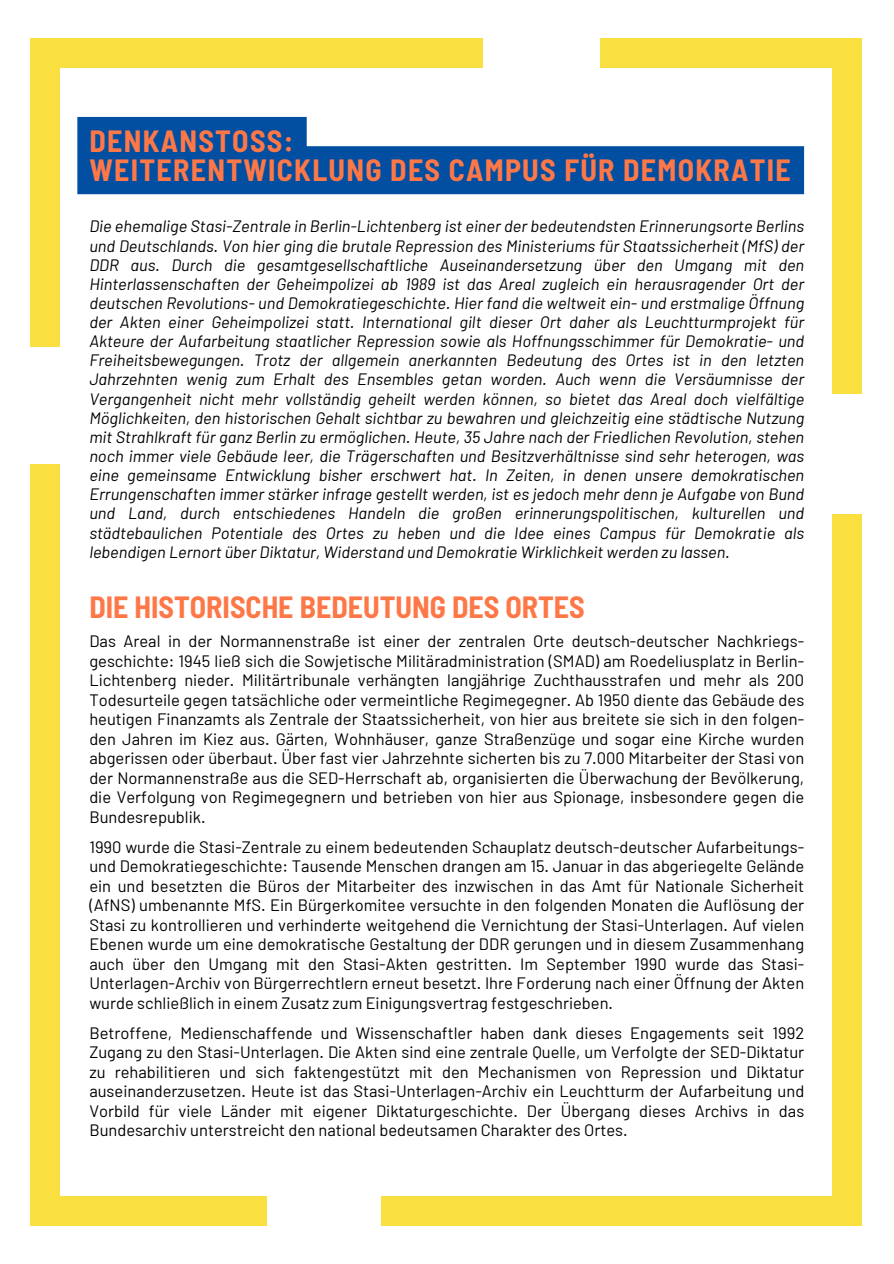
<style>
.page{position:relative;width:894px;height:1264px;background:#fff}
.page>*{position:absolute;margin:0;border:0;box-sizing:border-box;transform-origin:0 0}
.t1{font:700 semi-condensed 30px/29.2px "Barlow";letter-spacing:.045em;color:#fe7747}
.t2{font:700 semi-condensed 30px "Barlow";color:#fe7747}
.t3{font:16.5px/19.5px "Barlow";color:#000;text-align:justify}
.t4{font:italic 16.5px/19.2px "Barlow";color:#000;text-align:justify}
</style>
<div class="page">
<svg style="left:77px;top:117px;width:726px;height:77px;fill:#024fa1"></svg>
<div style="left:381px;top:1195px;width:480px;height:30px;background:#f9df3f"></div>
<div style="left:30px;top:1195px;width:237px;height:30px;background:#f9df3f"></div>
<div style="left:600px;top:38px;width:261px;height:29px;background:#f9df3f"></div>
<div style="left:30px;top:38px;width:452px;height:29px;background:#f9df3f"></div>
<div style="left:30px;top:53px;width:30px;height:293px;background:#f9df3f"></div>
<div style="left:30px;top:464px;width:30px;height:731px;background:#f9df3f"></div>
<div style="left:831px;top:514px;width:30px;height:694px;background:#f9df3f"></div>
<div style="left:831px;top:53px;width:30px;height:341px;background:#f9df3f"></div>
<h1 class="t1" style="left:89px;top:126px;width:702px">DENKANSTOSS:<br>WEITERENTWICKLUNG DES CAMPUS FÜR DEMOKRATIE</h1>
<p class="t4" style="left:89px;top:216px;width:716px">Die ehemalige Stasi-Zentrale in Berlin-Lichtenberg ist einer der bedeutendsten Erinnerungsorte Berlins und Deutschlands. Von hier ging die brutale Repression des Ministeriums für Staatssicherheit (MfS) der DDR aus. Durch die gesamtgesellschaftliche Auseinandersetzung über den Umgang mit den Hinterlassenschaften der Geheimpolizei ab 1989 ist das Areal zugleich ein herausragender Ort der deutschen Revolutions- und Demokratiegeschichte. Hier fand die weltweit ein- und erstmalige Öffnung der Akten einer Geheimpolizei statt. International gilt dieser Ort daher als Leuchtturmprojekt für Akteure der Aufarbeitung staatlicher Repression sowie als Hoffnungsschimmer für Demokratie- und Freiheitsbewegungen. Trotz der allgemein anerkannten Bedeutung des Ortes ist in den letzten Jahrzehnten wenig zum Erhalt des Ensembles getan worden. Auch wenn die Versäumnisse der Vergangenheit nicht mehr vollständig geheilt werden können, so bietet das Areal doch vielfältige Möglichkeiten, den historischen Gehalt sichtbar zu bewahren und gleichzeitig eine städtische Nutzung mit Strahlkraft für ganz Berlin zu ermöglichen. Heute, 35 Jahre nach der Friedlichen Revolution, stehen noch immer viele Gebäude leer, die Trägerschaften und Besitzverhältnisse sind sehr heterogen, was eine gemeinsame Entwicklung bisher erschwert hat. In Zeiten, in denen unsere demokratischen Errungenschaften immer stärker infrage gestellt werden, ist es jedoch mehr denn je Aufgabe von Bund und Land, durch entschiedenes Handeln die großen erinnerungspolitischen, kulturellen und städtebaulichen Potentiale des Ortes zu heben und die Idee eines Campus für Demokratie als lebendigen Lernort über Diktatur, Widerstand und Demokratie Wirklichkeit werden zu lassen.</p>
<p class="t2" style="left:89px;top:588px;width:497px">DIE HISTORISCHE BEDEUTUNG DES ORTES</p>
<h1 class="t3" style="left:89px;top:630px;width:716px">Das Areal in der Normannenstraße ist einer der zentralen Orte deutsch-deutscher Nachkriegs&shy;geschichte: 1945 ließ sich die Sowjetische Militäradministration (SMAD) am Roedeliusplatz in Berlin-Lichtenberg nieder. Militärtribunale verhängten langjährige Zuchthausstrafen und mehr als 200<br>Todesurteile gegen tatsächliche oder vermeintliche Regimegegner. Ab 1950 diente das Gebäude des heutigen Finanzamts als Zentrale der Staatssicherheit, von hier aus breitete sie sich in den folgen&shy;den Jahren im Kiez aus. Gärten, Wohnhäuser, ganze Straßenzüge und sogar eine Kirche wurden abgerissen oder überbaut. Über fast vier Jahrzehnte sicherten bis zu 7.000 Mitarbeiter der Stasi von der Normannenstraße aus die SED-Herrschaft ab, organisierten die Überwachung der Bevölkerung, die Verfolgung von Regimegegnern und betrieben von hier aus Spionage, insbesondere gegen die Bundesrepublik.</h1>
<p class="t3" style="left:89px;top:836px;width:716px">1990 wurde die Stasi-Zentrale zu einem bedeutenden Schauplatz deutsch-deutscher Aufarbeitungs&shy;und Demokratiegeschichte: Tausende Menschen drangen am 15. Januar in das abgeriegelte Gelände ein und besetzten die Büros der Mitarbeiter des inzwischen in das Amt für Nationale Sicherheit (AfNS) umbenannte MfS. Ein Bürgerkomitee versuchte in den folgenden Monaten die Auflösung der Stasi zu kontrollieren und verhinderte weitgehend die Vernichtung der Stasi-Unterlagen. Auf vielen Ebenen wurde um eine demokratische Gestaltung der DDR gerungen und in diesem Zusammenhang auch über den Umgang mit den Stasi-Akten gestritten. Im September 1990 wurde das Stasi-Unterlagen-Archiv von Bürgerrechtlern erneut besetzt. Ihre Forderung nach einer Öffnung der Akten wurde schließlich in einem Zusatz zum Einigungsvertrag festgeschrieben.</p>
<p class="t3" style="left:89px;top:1022px;width:716px">Betroffene, Medienschaffende und Wissenschaftler haben dank dieses Engagements seit 1992<br>Zugang zu den Stasi-Unterlagen. Die Akten sind eine zentrale Quelle, um Verfolgte der SED-Diktatur zu rehabilitieren und sich faktengestützt mit den Mechanismen von Repression und Diktatur auseinanderzusetzen. Heute ist das Stasi-Unterlagen-Archiv ein Leuchtturm der Aufarbeitung und Vorbild für viele Länder mit eigener Diktaturgeschichte. Der Übergang dieses Archivs in das Bundesarchiv unterstreicht den national bedeutsamen Charakter des Ortes.</p>
</div>
